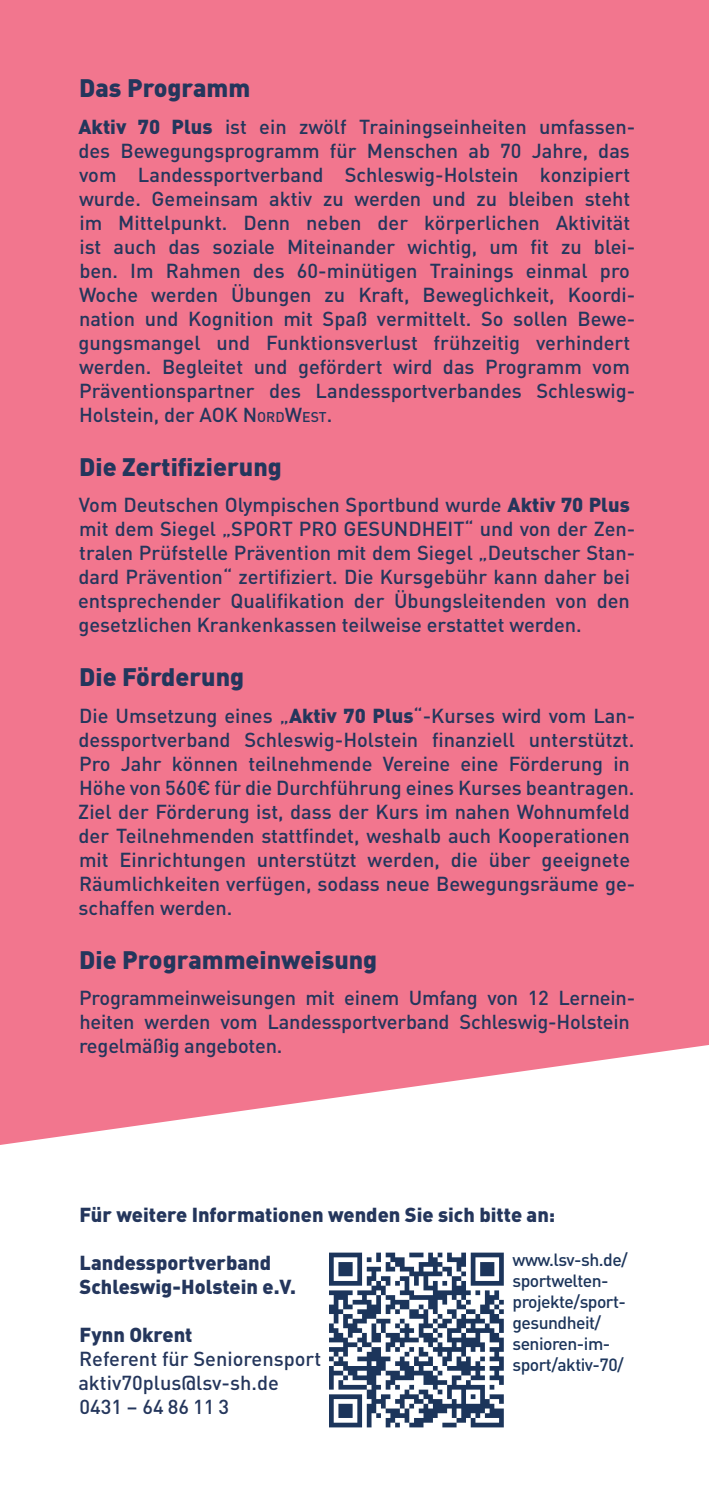
<style>
.page{position:relative;width:709px;height:1503px;background:#fff}
.page>*{position:absolute;margin:0;border:0;box-sizing:border-box;transform-origin:0 0}
.t1{font:900 25px "DIN Pro";color:#24365c}
.t2{font:500 20px/24px "DIN Pro";color:#24365c}
.t3{font:900 20px/24px "DIN Pro";color:#24365c}
.t4{font:500 17.5px/21px "DIN Pro";letter-spacing:-.03em;color:#1c355b}
.s1{font-weight:900}
.s2{font-style:inherit}
.s3{font-size:14px}
</style>
<div class="page">
<div style="left:0;top:0;width:709px;height:1145px;background:#f2768e"></div>
<svg style="left:329px;top:1252px;width:175px;height:175px"></svg>
<p class="t1" style="left:79px;top:71px;width:173px">Das Programm</p>
<p class="t2" style="left:78px;top:114px;width:558px"><span class="s1">Aktiv 70 Plus</span> ist ein zwölf Trainingseinheiten umfassen&shy;des Bewegungsprogramm für Menschen ab 70 Jahre, das vom Landessportverband Schleswig-Holstein konzipiert wurde. Gemeinsam aktiv zu werden und zu bleiben steht im Mittelpunkt. Denn neben der körperlichen Aktivität ist auch das soziale Miteinander wichtig, um fit zu blei&shy;ben. Im Rahmen des 60-minütigen Trainings einmal pro Woche werden Übungen zu Kraft, Beweglichkeit, Koordi&shy;nation und Kognition mit Spaß vermittelt. So sollen Bewe&shy;gungsmangel und Funktionsverlust frühzeitig verhindert werden. Begleitet und gefördert wird das Programm vom Präventionspartner des Landessportverbandes Schleswig-Holstein, der AOK <span class="s2">N</span><span class="s3">ORD</span><span class="s2">W</span><span class="s3">EST</span>.</p>
<p class="t1" style="left:79px;top:450px;width:204px">Die Zertifizierung</p>
<p class="t2" style="left:78px;top:492px;width:559px">Vom Deutschen Olympischen Sportbund wurde <span class="s1">Aktiv 70 Plus </span>mit dem Siegel „SPORT PRO GESUNDHEIT“ und von der Zen&shy;tralen Prüfstelle Prävention mit dem Siegel „Deutscher Stan&shy;dard Prävention“ zertifiziert. Die Kursgebühr kann daher bei entsprechender Qualifikation der Übungsleitenden von den gesetzlichen Krankenkassen teilweise erstattet werden.</p>
<p class="t1" style="left:79px;top:660px;width:166px">Die Förderung</p>
<p class="t2" style="left:78px;top:703px;width:558px">Die Umsetzung eines „<span class="s1">Aktiv 70 Plus</span>“-Kurses wird vom Lan&shy;dessportverband Schleswig-Holstein finanziell unterstützt.<br>Pro Jahr können teilnehmende Vereine eine Förderung in Höhe von 560€ für die Durchführung eines Kurses beantragen.<br>Ziel der Förderung ist, dass der Kurs im nahen Wohnumfeld der Teilnehmenden stattfindet, weshalb auch Kooperationen mit Einrichtungen unterstützt werden, die über geeignete Räumlichkeiten verfügen, sodass neue Bewegungsräume ge&shy;schaffen werden.</p>
<p class="t1" style="left:79px;top:943px;width:300px">Die Programmeinweisung</p>
<p class="t2" style="left:79px;top:985px;width:558px">Programmeinweisungen mit einem Umfang von 12 Lernein&shy;heiten werden vom Landessportverband Schleswig-Holstein regelmäßig angeboten.</p>
<p class="t3" style="left:80px;top:1201px;width:477px">Für weitere Informationen wenden Sie sich bitte an:</p>
<p class="t3" style="left:79px;top:1249px;width:218px">Landessportverband<br>Schleswig-Holstein e.V.</p>
<p class="t3" style="left:80px;top:1321px;width:114px">Fynn Okrent</p>
<p class="t2" style="left:78px;top:1345px;width:244px">Referent für Seniorensport aktiv70plus@lsv-sh.de<br>0431 – 64 86 11 3</p>
<p class="t4" style="left:512px;top:1248px;width:117px">www.lsv-sh.de/ sportwelten&shy;projekte/sport&shy;gesundheit/ senioren-im&shy;sport/aktiv-70/</p>
</div>
